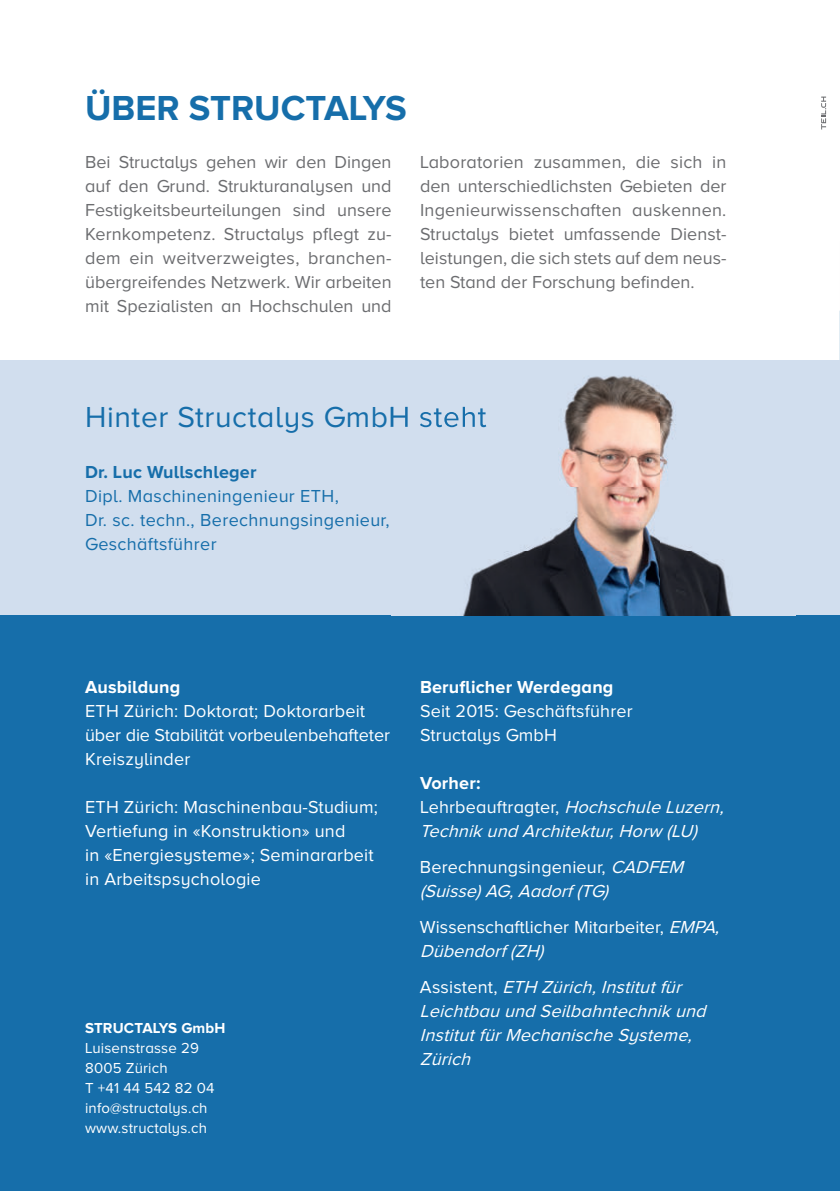
<style>
.page{position:relative;width:840px;height:1191px;background:#fff}
.page>*{position:absolute;margin:0;border:0;box-sizing:border-box;transform-origin:0 0}
.t1{font:700 36px "Proxima Nova A";color:#166eaa}
.t2{font:30px "Proxima Nova A";letter-spacing:.02em;color:#166eaa}
.t3{font:18px/24px "Proxima Nova A";color:#6c6d70;text-align:justify}
.t4{font:18px/24px "Proxima Nova A";letter-spacing:.01em;color:#fff}
.t5{font:italic 18px/24px "Proxima Nova A";color:#fff}
.t6{font:18px/24px "Proxima Nova A";letter-spacing:.02em;color:#166eaa}
.t7{font:700 18px "Proxima Nova A";letter-spacing:.01em;color:#fff}
.t8{font:700 18px "Proxima Nova A";letter-spacing:.01em;color:#166eaa}
.t9{font:15px/20px "Proxima Nova A";letter-spacing:.01em;color:#fff}
.t10{font:700 15px "Proxima Nova A";letter-spacing:.01em;color:#fff}
.s1{font-weight:700;font-style:normal}
.s2{font-style:normal}
.s3{font-style:italic}
</style>
<div class="page">
<img style="left:839px;top:311px;width:1px;height:878px">
<div style="left:0;top:360px;width:839px;height:257px;background:#d1deee"></div>
<div style="left:0;top:616px;width:839px;height:575px;background:#166eaa"></div>
<img style="left:463px;top:376px;width:269px;height:240px">
<img style="left:391px;top:406px;width:95px;height:27px">
<svg style="left:821px;top:97px;width:4px;height:33px"></svg>
<h1 class="t1" style="left:85px;top:87px;width:323px">ÜBER STRUCTALYS</h1>
<p class="t3" style="left:85px;top:150px;width:308px">Bei Structalys gehen wir den Dingen auf den Grund. Strukturanalysen und Festigkeitsbeurteilungen sind unsere Kernkompetenz. Structalys pflegt zu&shy;dem ein weitverzweigtes, branchen&shy;übergreifendes Netzwerk. Wir arbeiten mit Spezialisten an Hochschulen und</p>
<p class="t3" style="left:420px;top:150px;width:308px">Laboratorien zusammen, die sich in den unterschiedlichsten Gebieten der Ingenieurwissenschaften auskennen.<br>Structalys bietet umfassende Dienst&shy;leistungen, die sich stets auf dem neus&shy;ten Stand der Forschung befinden.</p>
<h2 class="t2" style="left:85px;top:400px;width:402px">Hinter Structalys GmbH steht</h2>
<p class="t8" style="left:85px;top:462px;width:173px">Dr. Luc Wullschleger</p>
<p class="t6" style="left:85px;top:484px;width:306px">Dipl. Maschineningenieur ETH,<br>Dr. sc. techn., Berechnungsingenieur,<br>Geschäftsführer</p>
<p class="t7" style="left:85px;top:676px;width:97px">Ausbildung</p>
<p class="t4" style="left:85px;top:699px;width:306px">ETH Zürich: Doktorat; Doktorarbeit über die Stabilität vorbeulenbehafteter<br>Kreiszylinder</p>
<p class="t4" style="left:85px;top:795px;width:294px">ETH Zürich: Maschinenbau-Studium; Vertiefung in «Konstruktion» und<br>in «Energiesysteme»; Seminararbeit in Arbeitspsychologie</p>
<p class="t10" style="left:85px;top:1019px;width:142px">STRUCTALYS GmbH</p>
<p class="t9" style="left:85px;top:1038px;width:131px">Luisenstrasse 29<br>8005 Zürich<br>T +41 44 542 82 04 info@structalys.ch www.structalys.ch</p>
<p class="t7" style="left:420px;top:676px;width:195px">Beruflicher Werdegang</p>
<p class="t4" style="left:420px;top:698px;width:214px">Seit 2015: Geschäftsführer<br>Structalys GmbH</p>
<p class="t5" style="left:420px;top:770px;width:310px"><span class="s1">Vorher:<br></span><span class="s2">Lehrbeauftragter,</span> Hochschule Luzern,<br>Technik und Architektur,Horw (LU)</p>
<p class="t5" style="left:420px;top:855px;width:270px"><span class="s2">Berechnungsingenieur,</span> CADFEM (Suisse)AG,Aadorf(TG)</p>
<p class="t4" style="left:420px;top:915px;width:306px">Wissenschaftlicher Mitarbeiter, <span class="s3">EMPA,<br>Dübendorf(ZH)</span></p>
<p class="t5" style="left:420px;top:975px;width:292px"><span class="s2">A s s i s t e n t ,</span> ETH Zürich,Institutfür<br>Leichtbau und Seilbahntechnik und<br>InstitutfürMechanische Systeme,<br>Zürich</p>
</div>
